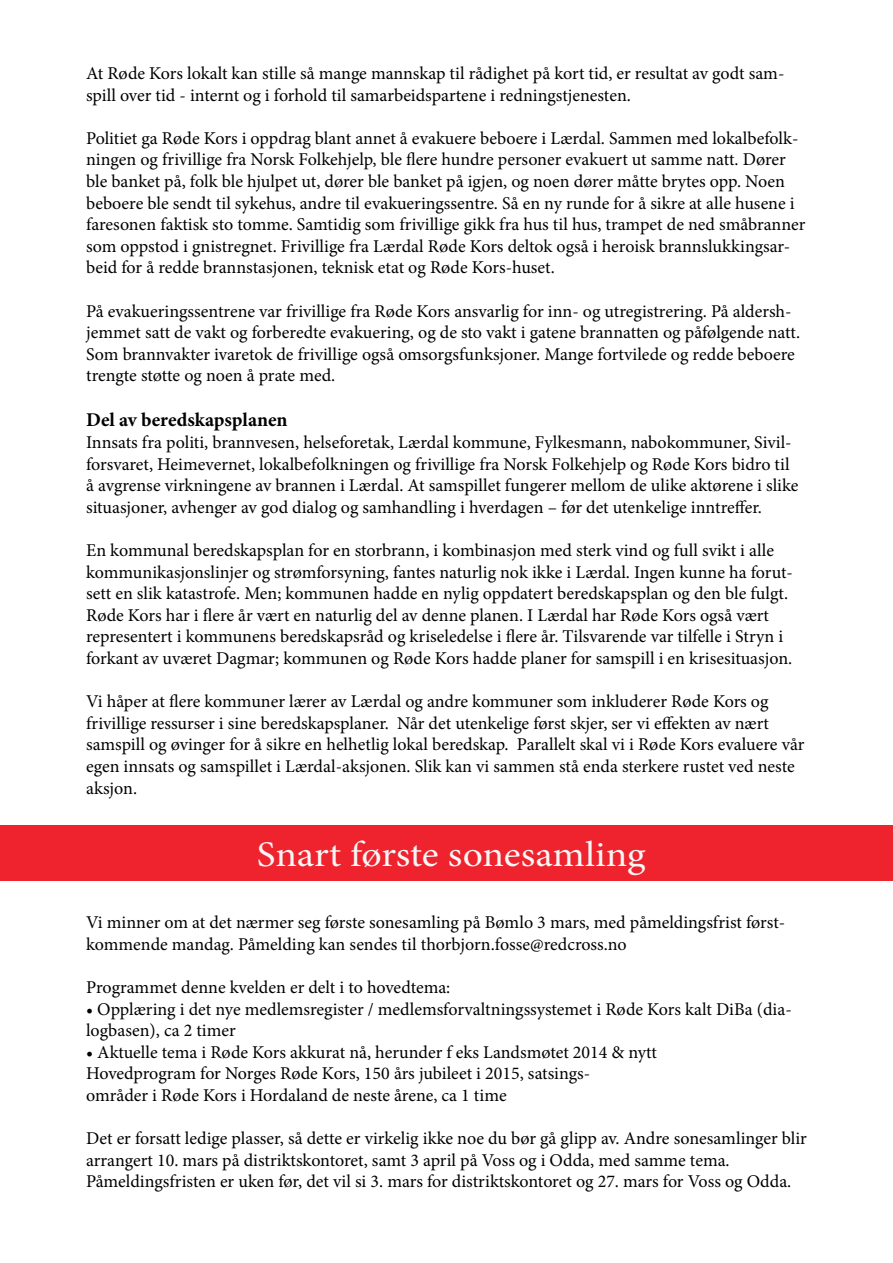
<style>
.page{position:relative;width:893px;height:1263px;background:#fff}
.page>*{position:absolute;margin:0;border:0;box-sizing:border-box;transform-origin:0 0}
.t1{font:36px "Minion Pro";letter-spacing:-.005em;color:#f6f6f6;scale:1.1 1}
.t2{font:700 19.5px "Minion Pro";letter-spacing:-.005em;color:#000}
.t3{font:18px/21.6px "Minion Pro";color:#000}
</style>
<div class="page">
<div style="left:0;top:826px;width:893px;height:55px;background:#ef232d"></div>
<p class="t3" style="left:86px;top:63px;width:700px">At Røde Kors lokalt kan stille så mange mannskap til rådighet på kort tid, er resultat av godt sam&shy;spill over tid - internt og i forhold til samarbeidspartene i redningstjenesten.</p>
<p class="t3" style="left:86px;top:127px;width:721px">Politiet ga Røde Kors i oppdrag blant annet å evakuere beboere i Lærdal. Sammen med lokalbefolk&shy;ningen og frivillige fra Norsk Folkehjelp, ble flere hundre personer evakuert ut samme natt. Dører ble banket på, folk ble hjulpet ut, dører ble banket på igjen, og noen dører måtte brytes opp. Noen beboere ble sendt til sykehus, andre til evakueringssentre. Så en ny runde for å sikre at alle husene i faresonen faktisk sto tomme. Samtidig som frivillige gikk fra hus til hus, trampet de ned småbranner som oppstod i gnistregnet. Frivillige fra Lærdal Røde Kors deltok også i heroisk brannslukkingsar&shy;beid for å redde brannstasjonen, teknisk etat og Røde Kors-huset.</p>
<p class="t3" style="left:86px;top:300px;width:715px">På evakueringssentrene var frivillige fra Røde Kors ansvarlig for inn- og utregistrering. På aldersh&shy;jemmet satt de vakt og forberedte evakuering, og de sto vakt i gatene brannatten og påfølgende natt.<br>Som brannvakter ivaretok de frivillige også omsorgsfunksjoner. Mange fortvilede og redde beboere trengte støtte og noen å prate med.</p>
<p class="t2" style="left:86px;top:406px;width:203px">Del av beredskapsplanen</p>
<p class="t3" style="left:86px;top:432px;width:714px">Innsats fra politi, brannvesen, helseforetak, Lærdal kommune, Fylkesmann, nabokommuner, Sivil&shy;forsvaret, Heimevernet, lokalbefolkningen og frivillige fra Norsk Folkehjelp og Røde Kors bidro til å avgrense virkningene av brannen i Lærdal. At samspillet fungerer mellom de ulike aktørene i slike situasjoner, avhenger av god dialog og samhandling i hverdagen – før det utenkelige inntreffer.</p>
<p class="t3" style="left:86px;top:540px;width:708px">En kommunal beredskapsplan for en storbrann, i kombinasjon med sterk vind og full svikt i alle kommunikasjonslinjer og strømforsyning, fantes naturlig nok ikke i Lærdal. Ingen kunne ha forut&shy;sett en slik katastrofe. Men; kommunen hadde en nylig oppdatert beredskapsplan og den ble fulgt.<br>Røde Kors har i flere år vært en naturlig del av denne planen. I Lærdal har Røde Kors også vært representert i kommunens beredskapsråd og kriseledelse i flere år. Tilsvarende var tilfelle i Stryn i forkant av uværet Dagmar; kommunen og Røde Kors hadde planer for samspill i en krisesituasjon.</p>
<p class="t3" style="left:86px;top:691px;width:720px">Vi håper at flere kommuner lærer av Lærdal og andre kommuner som inkluderer Røde Kors og frivillige ressurser i sine beredskapsplaner. Når det utenkelige først skjer, ser vi effekten av nært samspill og øvinger for å sikre en helhetlig lokal beredskap. Parallelt skal vi i Røde Kors evaluere vår egen innsats og samspillet i Lærdal-aksjonen. Slik kan vi sammen stå enda sterkere rustet ved neste aksjon.</p>
<h1 class="t1" style="left:257px;top:830px;width:355px">Snart første sonesamling</h1>
<p class="t3" style="left:86px;top:912px;width:701px">Vi minner om at det nærmer seg første sonesamling på Bømlo 3 mars, med påmeldingsfrist først&shy;kommende mandag. Påmelding kan sendes til thorbjorn.fosse@redcross.no</p>
<p class="t3" style="left:86px;top:976px;width:366px">Programmet denne kvelden er delt i to hovedtema:</p>
<p class="t3" style="left:86px;top:998px;width:707px">• Opplæring i det nye medlemsregister / medlemsforvaltningssystemet i Røde Kors kalt DiBa (dia&shy;logbasen), ca 2 timer</p>
<p class="t3" style="left:86px;top:1041px;width:572px">• Aktuelle tema i Røde Kors akkurat nå, herunder f eks Landsmøtet 2014 &amp; nytt<br>Hovedprogram for Norges Røde Kors, 150 års jubileet i 2015, satsings-<br>områder i Røde Kors i Hordaland de neste årene, ca 1 time</p>
<p class="t3" style="left:86px;top:1128px;width:722px">Det er forsatt ledige plasser, så dette er virkelig ikke noe du bør gå glipp av. Andre sonesamlinger blir arrangert 10. mars på distriktskontoret, samt 3 april på Voss og i Odda, med samme tema.<br>Påmeldingsfristen er uken før, det vil si 3. mars for distriktskontoret og 27. mars for Voss og Odda.</p>
</div>
